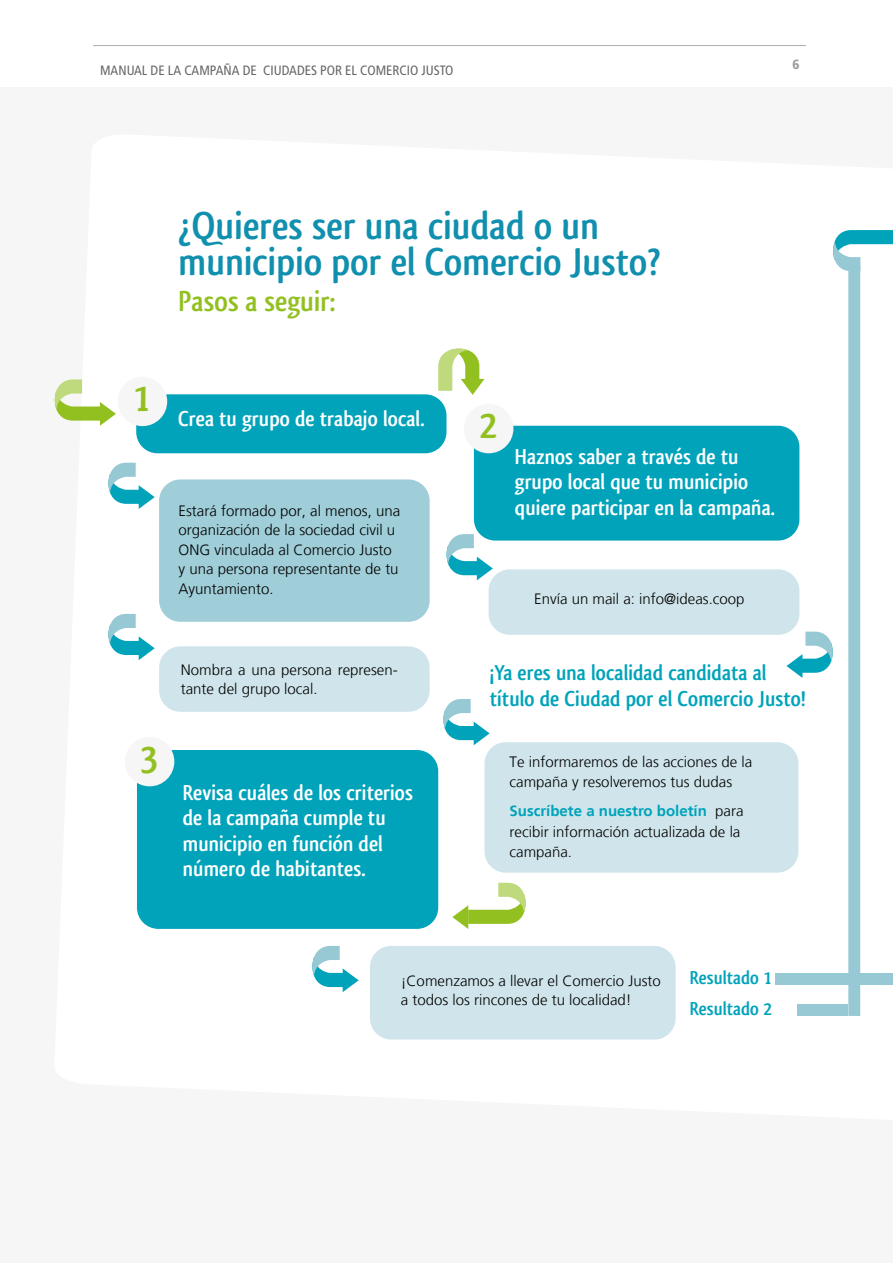
<style>
.page{position:relative;width:893px;height:1263px;background:#fff}
.page>*{position:absolute;margin:0;border:0;box-sizing:border-box;transform-origin:0 0}
.t1{font:700 40.5px/36px "Qlassik";color:#1090ae}
.t2{font:700 40.5px "Qlassik";color:#93c021}
.t3{font:700 30px "Qlassik";color:#93c021}
.t4{font:700 22.5px/25.5px "Qlassik";color:#fff}
.t5{font:700 22.5px/25.5px "Qlassik";color:#00a3ba}
.t6{font:700 19.5px/31.3px "Qlassik";color:#00a3ba}
.t7{font:300 15px/19.5px "Frutiger LT";color:#000}
.t8{font:condensed 13.5px "Frutiger LT";color:#646567}
.t9{font:900 condensed 13.5px "Frutiger LT";color:#9c9e9f}
.s1{font-weight:700;color:#00a3ba}
</style>
<div class="page">
<svg style="left:94px;top:45px;width:711px;height:1px"></svg>
<div style="left:489px;top:569px;width:310px;height:66px;background:#d0e5eb;border-radius:21px"></div>
<div style="left:484px;top:742px;width:314px;height:131px;background:#d0e5eb;border-radius:21px"></div>
<div style="left:159px;top:479px;width:271px;height:143px;background:#9fcdd8;border-radius:21px"></div>
<div style="left:474px;top:426px;width:325px;height:114px;background:#00a3ba;border-radius:21px"></div>
<div style="left:464px;top:404px;width:49px;height:49px;background:#f6f6f6;border-radius:50%"></div>
<div style="left:159px;top:646px;width:271px;height:66px;background:#d0e5eb;border-radius:21px"></div>
<div style="left:136px;top:394px;width:310px;height:59px;background:#00a3ba;border-radius:21px"></div>
<div style="left:118px;top:377px;width:49px;height:49px;background:#f6f6f6;border-radius:50%"></div>
<div style="left:137px;top:750px;width:301px;height:179px;background:#00a3ba;border-radius:21px"></div>
<div style="left:125px;top:737px;width:49px;height:49px;background:#f6f6f6;border-radius:50%"></div>
<svg style="left:108px;top:614px;width:47px;height:46px"></svg>
<svg style="left:108px;top:463px;width:47px;height:46px"></svg>
<svg style="left:438px;top:349px;width:46px;height:46px"></svg>
<svg style="left:443px;top:699px;width:47px;height:46px"></svg>
<svg style="left:447px;top:534px;width:46px;height:46px"></svg>
<svg style="left:452px;top:883px;width:74px;height:46px"></svg>
<svg style="left:55px;top:379px;width:61px;height:47px"></svg>
<svg style="left:786px;top:230px;width:107px;height:786px"></svg>
<div style="left:797px;top:1004px;width:51px;height:12px;background:#97c9d5"></div>
<div style="left:776px;top:973px;width:117px;height:12px;background:#97c9d5"></div>
<div style="left:370px;top:946px;width:306px;height:93px;background:#d0e5eb;border-radius:21px"></div>
<svg style="left:312px;top:946px;width:47px;height:46px"></svg>
<p class="t8" style="left:100px;top:63px;width:355px">MANUAL DE LA CAMPAÑA DE CIUDADES POR EL COMERCIO JUSTO</p>
<p class="t9" style="left:792px;top:56px;width:9px">6</p>
<h1 class="t1" style="left:179px;top:207px;width:483px">¿Quieres ser una ciudad o un municipio por el Comercio Justo?</h1>
<h2 class="t3" style="left:179px;top:283px;width:159px">Pasos a seguir:</h2>
<h3 class="t4" style="left:133px;top:406px;width:293px"><sup>1</sup> Crea tu grupo de trabajo local.</h3>
<p class="t7" style="left:179px;top:501px;width:223px">Estará formado por, al menos, una organización de la sociedad civil u<br>ONG vinculada al Comercio Justo y una persona representante de tu<br>Ayuntamiento.</p>
<h1 class="t2" style="left:479px;top:401px;width:20px">2</h1>
<h3 class="t4" style="left:515px;top:443px;width:262px">Haznos saber a través de tu grupo local que tu municipio quiere participar en la campaña.</h3>
<p class="t7" style="left:534px;top:589px;width:212px">Envía un mail a: info@ideas.coop</p>
<h1 class="t2" style="left:140px;top:734px;width:20px">3</h1>
<p class="t7" style="left:181px;top:660px;width:218px">Nombra a una persona represen&shy;tante del grupo local.</p>
<h3 class="t4" style="left:183px;top:779px;width:232px">Revisa cuáles de los criterios de la campaña cumple tu municipio en función del número de habitantes.</h3>
<h3 class="t5" style="left:490px;top:660px;width:317px">¡Ya eres una localidad candidata al título de Ciudad por el Comercio Justo!</h3>
<p class="t7" style="left:510px;top:752px;width:244px">Te informaremos de las acciones de la campaña y resolveremos tus dudas</p>
<p class="t7" style="left:510px;top:801px;width:235px;line-height:21px"><span class="s1">Suscríbete a nuestro boletín</span> para recibir información actualizada de la</p>
<p class="t7" style="left:510px;top:842px;width:64px">campaña.</p>
<p class="t7" style="left:401px;top:971px;width:262px">¡Comenzamos a llevar el Comercio Justo a todos los rincones de tu localidad!</p>
<h3 class="t6" style="left:690px;top:961px;width:84px">Resultado 1<br>Resultado 2</h3>
</div>
